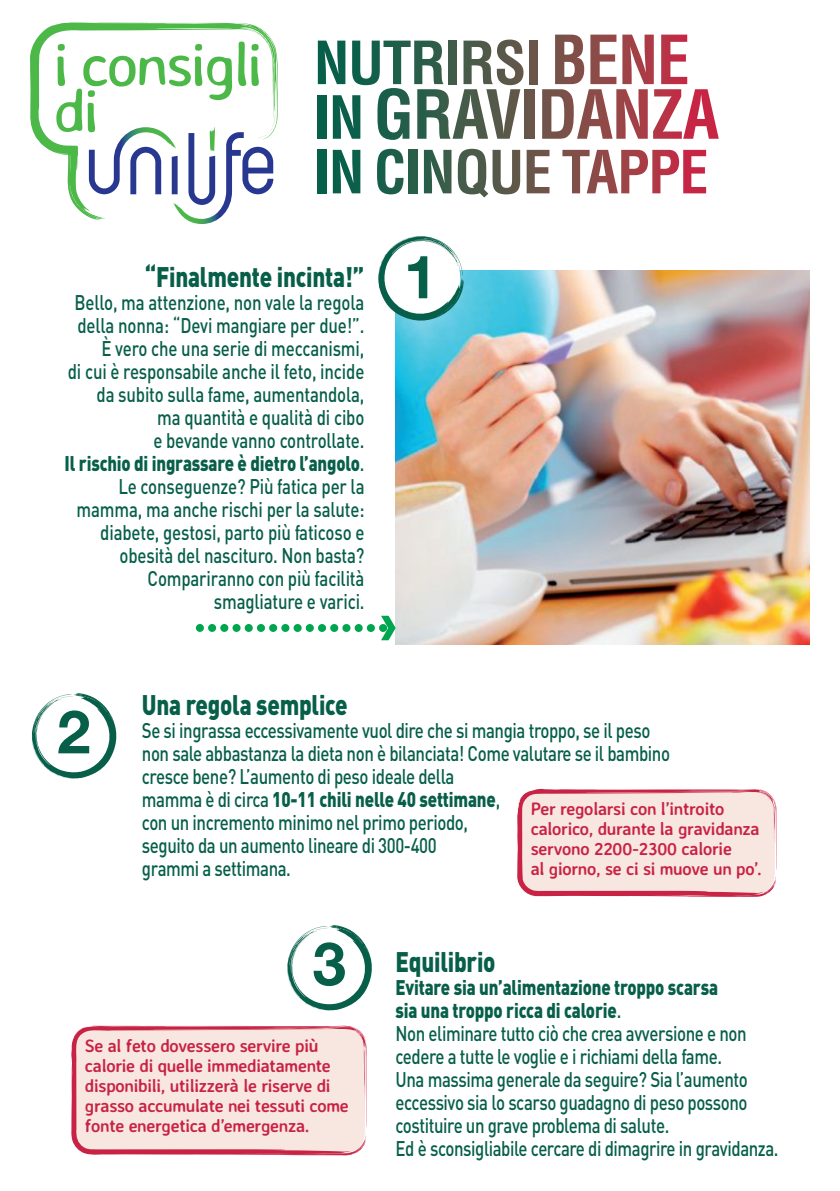
<style>
.page{position:relative;width:840px;height:1191px;background:#fff}
.page>*{position:absolute;margin:0;border:0;box-sizing:border-box;transform-origin:0 0}
.t1{font:61.6px/46.2px "Averia Sans Libre";letter-spacing:-.05em;color:#4cb848}
.t2{font:700 60px "Helvetica Neue";color:#075f4a}
.t3{font:900 28px "DIN";letter-spacing:-.01em;color:#075f4a;scale:.8 1}
.t4{font:500 21px/23px "DIN";letter-spacing:-.025em;color:#075f4a;scale:.8 1}
.t5{font:700 18px/20px "Averia Sans Libre";letter-spacing:-.02em;color:#c82344;scale:.95 1}
.s1{font-weight:900}
</style>
<div class="page">
<img style="left:395px;top:271px;width:414px;height:374px">
<svg style="left:378px;top:236px;width:85px;height:85px"></svg>
<svg style="left:71px;top:1025px;width:296px;height:131px;background:#f4d8d6"></svg>
<svg style="left:32px;top:693px;width:85px;height:86px"></svg>
<svg style="left:517px;top:788px;width:260px;height:109px;background:#f4d5d4"></svg>
<svg style="left:287px;top:925px;width:85px;height:86px"></svg>
<svg style="left:200px;top:616px;width:195px;height:24px"></svg>
<svg style="left:91px;top:218px;width:129px;height:6px"></svg>
<svg style="left:30px;top:22px;width:248px;height:196px"></svg>
<div style="left:529px;top:41px;width:8px;height:43px;background:#695549"></div>
<svg style="left:317px;top:40px;width:206px;height:100px"></svg>
<div style="left:524px;top:89px;width:10px;height:50px;background:#675649"></div>
<svg style="left:542px;top:35px;width:176px;height:104px"></svg>
<div style="left:318px;top:150px;width:8px;height:43px;background:#075f4a"></div>
<svg style="left:332px;top:150px;width:28px;height:43px"></svg>
<svg style="left:377px;top:149px;width:26px;height:45px"></svg>
<div style="left:409px;top:150px;width:8px;height:43px;background:#295e49"></div>
<svg style="left:423px;top:150px;width:28px;height:43px"></svg>
<svg style="left:457px;top:149px;width:63px;height:48px"></svg>
<svg style="left:526px;top:150px;width:23px;height:43px"></svg>
<svg style="left:562px;top:150px;width:143px;height:43px"></svg>
<h1 class="t1" style="left:53px;top:41px;width:211px">i consigli di</h1>
<h3 class="t3" style="left:145px;top:258px;width:276px">“Finalmente incinta!”</h3>
<p class="t4" style="left:65px;top:290px;width:376px;text-align:right">Bello, ma attenzione, non vale la regola della nonna: “Devi mangiare per due!”.<br>È vero che una serie di meccanismi,<br>di cui è responsabile anche il feto, incide da subito sulla fame, aumentandola,<br>ma quantità e qualità di cibo<br>e bevande vanno controllate.<br><span class="s1">Il rischio di ingrassare è dietro l’angolo</span>.<br>Le conseguenze? Più fatica per la mamma, ma anche rischi per la salute: diabete, gestosi, parto più faticoso e obesità del nascituro. Non basta?<br>Compariranno con più facilità smagliature e varici.</p>
<h2 class="t2" style="left:403px;top:240px;width:35px">1</h2>
<h2 class="t2" style="left:57px;top:695px;width:35px">2</h2>
<h3 class="t3" style="left:142px;top:686px;width:259px">Una regola semplice</h3>
<p class="t4" style="left:142px;top:718px;width:661px">Se si ingrassa eccessivamente vuol dire che si mangia troppo, se il peso non sale abbastanza la dieta non è bilanciata! Come valutare se il bambino cresce bene? L’aumento di peso ideale della<br>mamma è di circa <span class="s1">10-11 chili nelle 40 settimane</span>,<br>con un incremento minimo nel primo periodo,<br>seguito da un aumento lineare di 300-400<br>grammi a settimana.</p>
<p class="t5" style="left:530px;top:798px;width:244px">Per regolarsi con l’introito calorico, durante la gravidanza servono 2200-2300 calorie<br>al giorno, se ci si muove un po’.</p>
<h2 class="t2" style="left:312px;top:926px;width:35px">3</h2>
<p class="t5" style="left:85px;top:1035px;width:279px">Se al feto dovessero servire più calorie di quelle immediatamente disponibili, utilizzerà le riserve di grasso accumulate nei tessuti come fonte energetica d’emergenza.</p>
<h3 class="t3" style="left:395px;top:942px;width:127px">Equilibrio</h3>
<p class="t4" style="left:395px;top:974px;width:480px"><span class="s1">Evitare sia un’alimentazione troppo scarsa<br>sia una troppo ricca di calorie</span>.<br>Non eliminare tutto ciò che crea avversione e non cedere a tutte le voglie e i richiami della fame.<br>Una massima generale da seguire? Sia l’aumento eccessivo sia lo scarso guadagno di peso possono costituire un grave problema di salute.<br>Ed è sconsigliabile cercare di dimagrire in gravidanza.</p>
</div>
